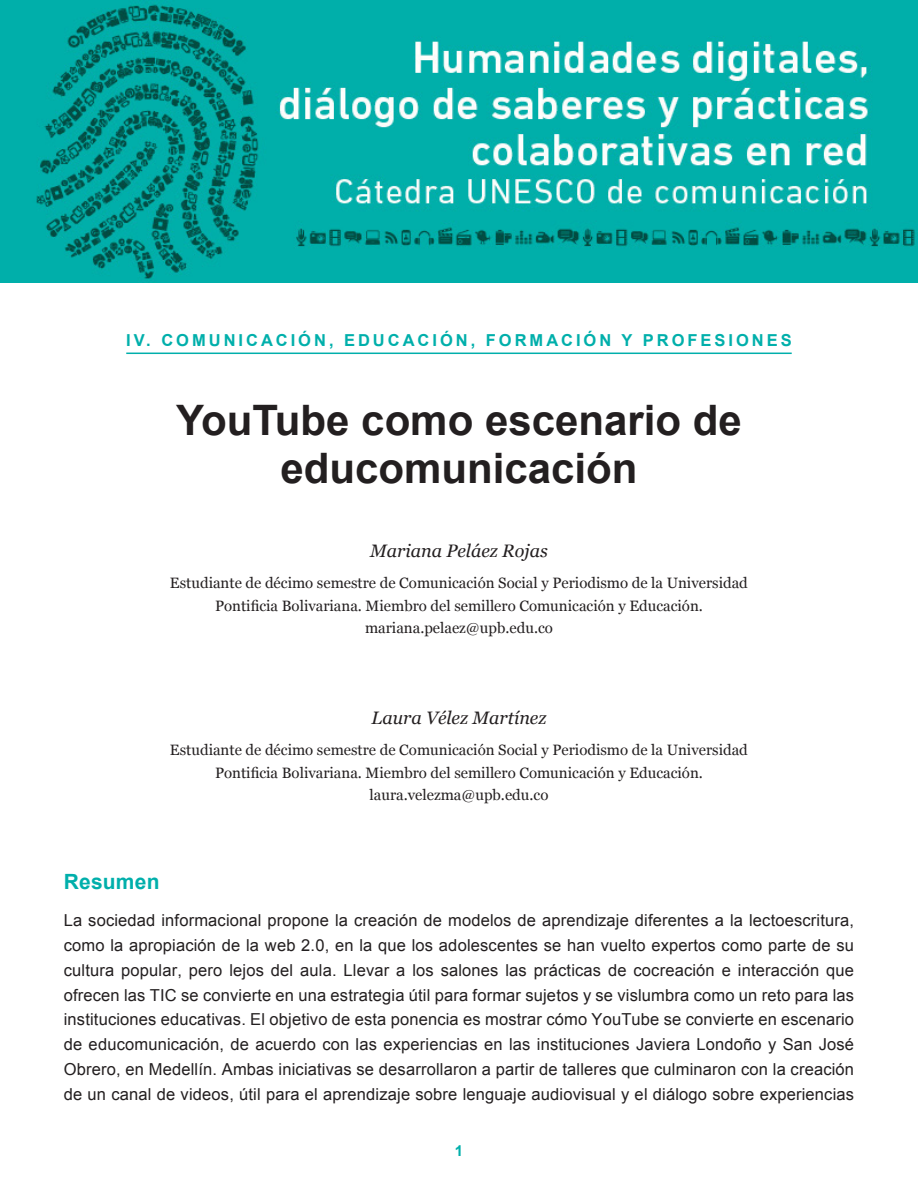
<style>
.page{position:relative;width:918px;height:1188px;background:#fff}
.page>*{position:absolute;margin:0;border:0;box-sizing:border-box;transform-origin:0 0}
.T1{font:700 42px/48px "Arial";color:#231f20;text-align:center}
.T2{font:700 21px "Arial";letter-spacing:.01em;color:#00afab}
.autor{font:italic 18px "Georgia";color:#231f20}
.primer{font:16.5px/24.8px "Arial";letter-spacing:.01em;color:#231f20;text-align:justify}
.TParte{font:700 16.5px "Arial";letter-spacing:.18em;color:#00afab}
.autor2{font:15px/22.5px "Georgia";color:#231f20;text-align:center}
.email{font:15px "Georgia";color:#231f20}
.t1{font:700 15px "Arial";color:#00afab}
</style>
<div class="page">
<img style="left:0;top:0;width:918px;height:282px">
<hr style="left:126px;top:353px;width:666px;height:1px;background:#00afab">
<p class="TParte" style="left:126px;top:329px;width:667px">IV. COMUNICACIÓN, EDUCACIÓN, FORMACIÓN Y PROFESIONES</p>
<p class="T1" style="left:176px;top:398px;width:567px">YouTube como escenario de educomunicación</p>
<p class="autor" style="left:370px;top:541px;width:179px">Mariana Peláez Rojas</p>
<p class="autor2" style="left:170px;top:572px;width:579px">Estudiante de décimo semestre de Comunicación Social y Periodismo de la Universidad<br>Pontificia Bolivariana. Miembro del semillero Comunicación y Educación.</p>
<p class="email" style="left:365px;top:620px;width:189px">mariana.pelaez@upb.edu.co</p>
<p class="autor" style="left:372px;top:708px;width:176px">Laura Vélez Martínez</p>
<p class="autor2" style="left:170px;top:739px;width:579px">Estudiante de décimo semestre de Comunicación Social y Periodismo de la Universidad<br>Pontificia Bolivariana. Miembro del semillero Comunicación y Educación.</p>
<p class="email" style="left:370px;top:786px;width:180px">laura.velezma@upb.edu.co</p>
<p class="T2" style="left:64px;top:868px;width:97px">Resumen</p>
<p class="primer" style="left:64px;top:909px;width:792px">La sociedad informacional propone la creación de modelos de aprendizaje diferentes a la lectoescritura, como la apropiación de la web 2.0, en la que los adolescentes se han vuelto expertos como parte de su cultura popular, pero lejos del aula. Llevar a los salones las prácticas de cocreación e interacción que ofrecen las TIC se convierte en una estrategia útil para formar sujetos y se vislumbra como un reto para las instituciones educativas. El objetivo de esta ponencia es mostrar cómo YouTube se convierte en escenario de educomunicación, de acuerdo con las experiencias en las instituciones Javiera Londoño y San José Obrero, en Medellín. Ambas iniciativas se desarrollaron a partir de talleres que culminaron con la creación de un canal de videos, útil para el aprendizaje sobre lenguaje audiovisual y el diálogo sobre experiencias</p>
<p class="t1" style="left:455px;top:1141px;width:10px">1</p>
</div>
